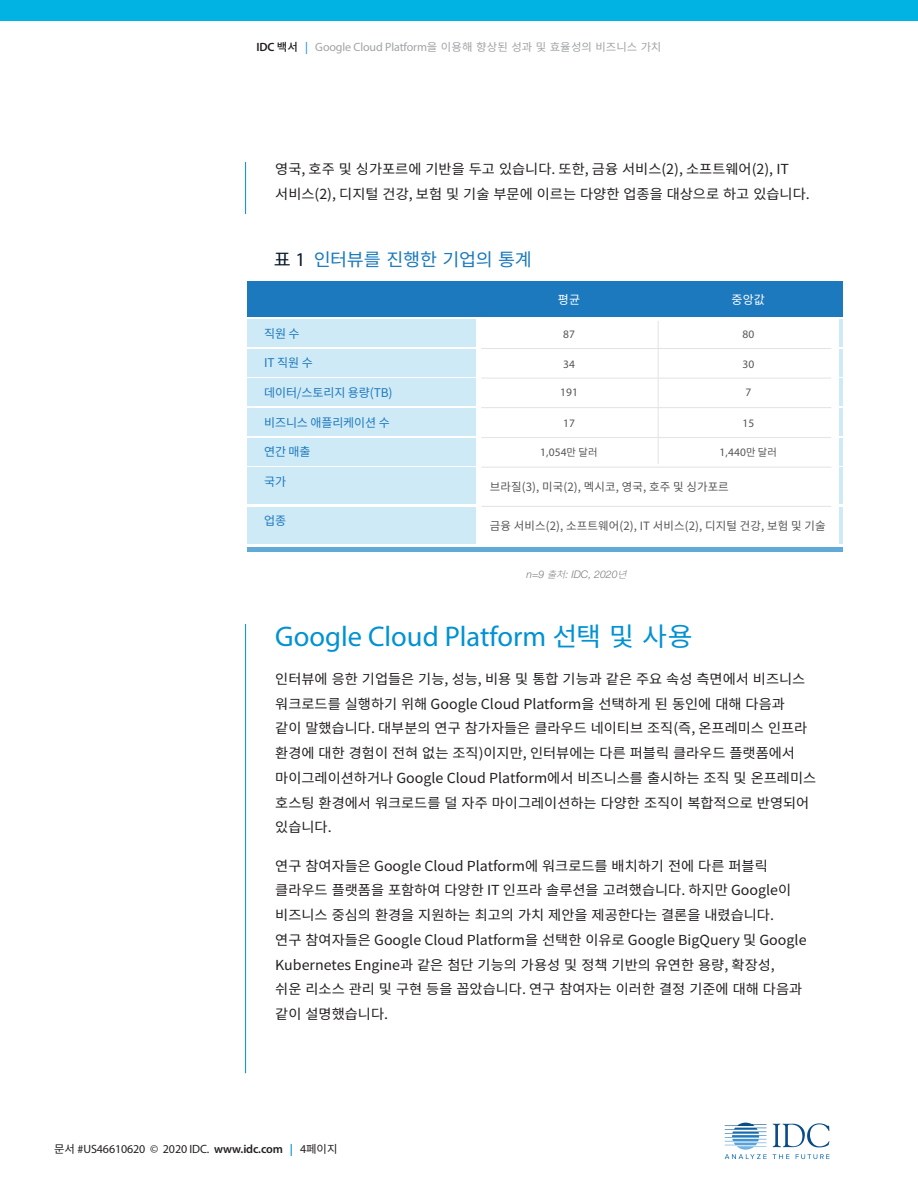
<style>
.page{position:relative;width:918px;height:1188px;background:#fff}
.page>*{position:absolute;margin:0;border:0;box-sizing:border-box;transform-origin:0 0}
.t1{font:28.5px "Myriad Pro";color:#0092d3}
.t2{font:18px "Noto Sans KR";letter-spacing:-.025em;color:#197abd}
.t3{font:13.8px/24.8px "Noto Sans KR";color:#231f20}
.t4{font:12px "Noto Sans KR";letter-spacing:-.01em;color:#1d79bd}
.t5{font:12px "Myriad Pro";letter-spacing:-.01em;color:#231f20}
.t6{font:12px "Noto Sans KR";color:#fff}
.t7{font:11.4px "Noto Sans KR";letter-spacing:.01em;color:#565656}
.t8{font:11.4px "Myriad Pro";letter-spacing:.01em;color:#565656}
.t9{font:11.1px "Noto Sans KR";color:#a1a3a6}
.t10{font:italic 300 10.5px "Helvetica Neue";color:#7c7e81}
.s1{font-family:"Myriad Pro";font-weight:600;font-size:12px;color:#231f20}
.s2{font-weight:500;color:#231f20}
.s3{font-family:"Myriad Pro";font-size:12px;color:#0092d3}
.s4{font-family:"Myriad Pro";font-size:12px}
.s5{color:#09182d}
.s6{font-family:"Myriad Pro";font-size:19.5px;color:#09182d}
.s7{font-family:"Noto Sans KR";font-size:10.35px}
.s8{font-family:"Noto Sans KR";font-size:9.6px}
.s9{font-family:"Noto Sans KR";font-size:26.25px}
.s10{font-family:"Noto Sans KR";font-size:11.1px}
.s11{font-weight:600}
.s12{font-weight:600;color:#0092d3}
</style>
<div class="page">
<hr style="left:245px;top:162px;width:1px;height:911px;background:#0092d3">
<div style="left:0;top:0;width:918px;height:21px;background:#00b3e3"></div>
<svg style="left:773px;top:1123px;width:57px;height:24px"></svg>
<svg style="left:773px;top:1154px;width:16px;height:5px"></svg>
<svg style="left:796px;top:1154px;width:33px;height:5px"></svg>
<svg style="left:725px;top:1123px;width:42px;height:36px"></svg>
<div style="left:248px;top:281px;width:595px;height:35px;background:#1d79bd"></div>
<div style="left:248px;top:547px;width:595px;height:5px;background:#61aad7"></div>
<div style="left:248px;top:319px;width:228px;height:28px;background:#cfeaf7"></div>
<div style="left:248px;top:349px;width:228px;height:27px;background:#cfeaf7"></div>
<div style="left:248px;top:379px;width:228px;height:27px;background:#cfeaf7"></div>
<div style="left:248px;top:408px;width:228px;height:27px;background:#cfeaf7"></div>
<hr style="left:481px;top:348px;width:350px;height:1px;background:#e2e3e2">
<hr style="left:481px;top:378px;width:350px;height:1px;background:#e2e3e2">
<hr style="left:481px;top:407px;width:350px;height:1px;background:#e2e3e2">
<hr style="left:658px;top:321px;width:1px;height:143px;background:#e2e3e2">
<div style="left:248px;top:438px;width:228px;height:27px;background:#cfeaf7"></div>
<div style="left:248px;top:467px;width:228px;height:37px;background:#cfeaf7"></div>
<hr style="left:839px;top:319px;width:4px;height:28px;background:#cfeaf7">
<hr style="left:839px;top:349px;width:4px;height:27px;background:#cfeaf7">
<hr style="left:839px;top:379px;width:4px;height:27px;background:#cfeaf7">
<hr style="left:839px;top:408px;width:4px;height:27px;background:#cfeaf7">
<hr style="left:839px;top:438px;width:4px;height:27px;background:#cfeaf7">
<hr style="left:839px;top:467px;width:4px;height:37px;background:#cfeaf7">
<hr style="left:481px;top:437px;width:350px;height:1px;background:#e2e3e2">
<hr style="left:481px;top:467px;width:350px;height:1px;background:#e2e3e2">
<div style="left:248px;top:507px;width:228px;height:37px;background:#cfeaf7"></div>
<hr style="left:481px;top:506px;width:350px;height:1px;background:#e2e3e2">
<hr style="left:839px;top:507px;width:4px;height:37px;background:#cfeaf7">
<p class="t9" style="left:257px;top:40px;width:406px"><span class="s1">IDC</span> <span class="s2">백서</span> <span class="s3">|</span> <span class="s4">Google Cloud Platform</span>을 이용해 향상된 성과 및 효율성의 비즈니스 가치</p>
<p class="t3" style="left:275px;top:157px;width:536px">영국, 호주 및 싱가포르에 기반을 두고 있습니다. 또한, 금융 서비스(2), 소프트웨어(2), IT 서비스(2), 디지털 건강, 보험 및 기술 부문에 이르는 다양한 업종을 대상으로 하고 있습니다.</p>
<h2 class="t2" style="left:274px;top:250px;width:259px"><span class="s5">표</span> <span class="s6">1</span> 인터뷰를 진행한 기업의 통계</h2>
<p class="t4" style="left:264px;top:327px;width:37px">직원 수</p>
<p class="t4" style="left:264px;top:356px;width:50px">IT 직원 수</p>
<p class="t4" style="left:264px;top:386px;width:130px">데이터/스토리지 용량(TB)</p>
<p class="t4" style="left:264px;top:415px;width:127px">비즈니스 애플리케이션 수</p>
<p class="t4" style="left:264px;top:445px;width:48px">연간 매출</p>
<p class="t4" style="left:264px;top:474px;width:23px">국가</p>
<p class="t4" style="left:264px;top:514px;width:23px">업종</p>
<p class="t6" style="left:558px;top:293px;width:24px">평균</p>
<p class="t6" style="left:732px;top:293px;width:35px">중앙값</p>
<p class="t8" style="left:563px;top:327px;width:13px">87</p>
<p class="t8" style="left:742px;top:327px;width:13px">80</p>
<p class="t8" style="left:563px;top:357px;width:13px">34</p>
<p class="t8" style="left:742px;top:357px;width:13px">30</p>
<p class="t8" style="left:560px;top:386px;width:19px">191</p>
<p class="t8" style="left:745px;top:386px;width:7px">7</p>
<p class="t8" style="left:563px;top:416px;width:13px">17</p>
<p class="t8" style="left:742px;top:416px;width:13px">15</p>
<p class="t8" style="left:540px;top:445px;width:59px">1,054<span class="s7">만 달러</span></p>
<p class="t8" style="left:720px;top:445px;width:59px">1,440<span class="s7">만 달러</span></p>
<p class="t7" style="left:490px;top:480px;width:241px">브라질(3), 미국(2), 멕시코, 영국, 호주 및 싱가포르</p>
<p class="t7" style="left:490px;top:519px;width:337px">금융 서비스(2), 소프트웨어(2), IT 서비스(2), 디지털 건강, 보험 및 기술</p>
<p class="t10" style="left:526px;top:568px;width:108px">n=9 <span class="s8">출처</span>: IDC, 2020<span class="s8">년</span></p>
<h1 class="t1" style="left:275px;top:619px;width:419px">Google Cloud Platform <span class="s9">선택 및 사용</span></h1>
<p class="t3" style="left:275px;top:667px;width:543px">인터뷰에 응한 기업들은 기능, 성능, 비용 및 통합 기능과 같은 주요 속성 측면에서 비즈니스 워크로드를 실행하기 위해 Google Cloud Platform을 선택하게 된 동인에 대해 다음과<br>같이 말했습니다. 대부분의 연구 참가자들은 클라우드 네이티브 조직(즉, 온프레미스 인프라 환경에 대한 경험이 전혀 없는 조직)이지만, 인터뷰에는 다른 퍼블릭 클라우드 플랫폼에서 마이그레이션하거나 Google Cloud Platform에서 비즈니스를 출시하는 조직 및 온프레미스 호스팅 환경에서 워크로드를 덜 자주 마이그레이션하는 다양한 조직이 복합적으로 반영되어 있습니다.</p>
<p class="t3" style="left:275px;top:854px;width:533px">연구 참여자들은 Google Cloud Platform에 워크로드를 배치하기 전에 다른 퍼블릭 클라우드 플랫폼을 포함하여 다양한 IT 인프라 솔루션을 고려했습니다. 하지만 Google이 비즈니스 중심의 환경을 지원하는 최고의 가치 제안을 제공한다는 결론을 내렸습니다.<br>연구 참여자들은 Google Cloud Platform을 선택한 이유로 Google BigQuery 및 Google Kubernetes Engine과 같은 첨단 기능의 가용성 및 정책 기반의 유연한 용량, 확장성,<br>쉬운 리소스 관리 및 구현 등을 꼽았습니다. 연구 참여자는 이러한 결정 기준에 대해 다음과 같이 설명했습니다.</p>
<p class="t5" style="left:54px;top:1142px;width:285px"><span class="s10">문서</span> #US46610620 © 2020 IDC. <span class="s11">www.idc.com</span> <span class="s12">|</span> 4<span class="s10">페이지</span></p>
</div>
